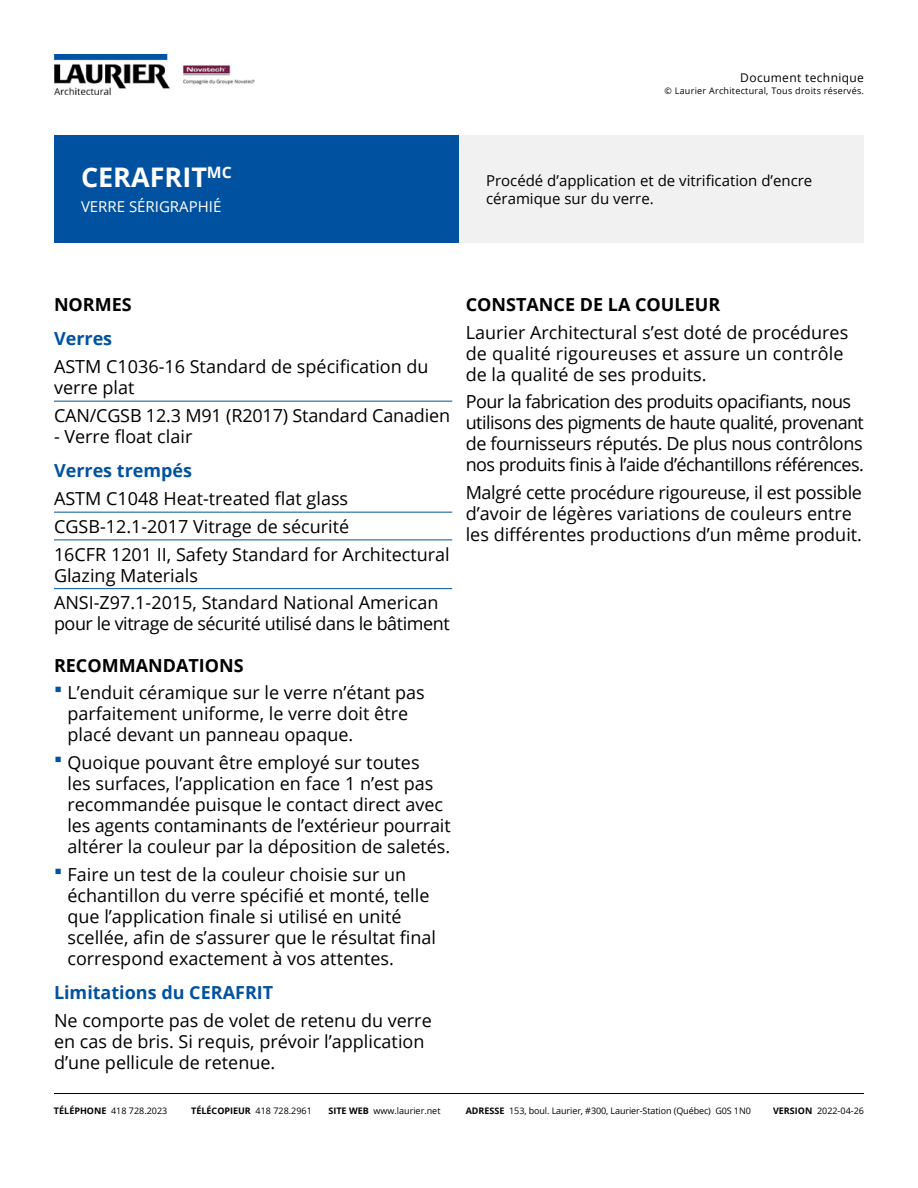
<style>
.page{position:relative;width:918px;height:1188px;background:#fff}
.page>*{position:absolute;margin:0;border:0;box-sizing:border-box;transform-origin:0 0}
.t1{font:700 27px "Open Sans";color:#fff}
.t2{font:18px/21px "Open Sans";color:#000}
.t3{font:18px/21px "Open Sans";letter-spacing:-.03em;color:#000}
.t4{font:18px "Open Sans";letter-spacing:-.025em;color:#000}
.t5{font:700 18px "Open Sans";color:#000}
.t6{font:700 18px "Open Sans";color:#0052a0}
.t7{font:15px/18px "Open Sans";color:#000}
.t8{font:15px "Open Sans";color:#fff}
.t9{font:12px "Open Sans";letter-spacing:.03em;color:#000}
.t10{font:9px "Open Sans";color:#000}
.t11{font:9px "Open Sans";letter-spacing:.03em;color:#000}
.t12{font:700 9px "Open Sans";color:#000}
.s1{font-weight:700}
.s2{font-weight:400}
</style>
<div class="page">
<img style="left:54px;top:54px;width:200px;height:40px">
<hr style="left:54px;top:1093px;width:810px;height:1px;background:#000">
<div style="left:54px;top:135px;width:412px;height:108px;background:#0052a0"></div>
<div style="left:459px;top:135px;width:405px;height:108px;background:#f1f1f2"></div>
<hr style="left:54px;top:401px;width:398px;height:1px;background:#0052a0">
<hr style="left:54px;top:512px;width:398px;height:1px;background:#0052a0">
<hr style="left:54px;top:540px;width:398px;height:1px;background:#0052a0">
<hr style="left:54px;top:588px;width:398px;height:1px;background:#0052a0">
<h1 class="t1" style="left:81px;top:158px;width:152px">CERAFRIT<sup>MC</sup></h1>
<p class="t8" style="left:81px;top:196px;width:142px">VERRE SÉRIGRAPHIÉ</p>
<p class="t9" style="left:740px;top:70px;width:125px">Document technique</p>
<p class="t11" style="left:664px;top:85px;width:201px">© Laurier Architectural, Tous droits réservés.</p>
<p class="t7" style="left:486px;top:171px;width:328px">Procédé d’application et de vitrification d’encre céramique sur du verre.</p>
<p class="t5" style="left:54px;top:292px;width:79px">NORMES</p>
<p class="t6" style="left:54px;top:326px;width:60px">Verres</p>
<p class="t2" style="left:54px;top:356px;width:376px">ASTM C1036-16 Standard de spécification du verre plat</p>
<p class="t2" style="left:54px;top:404px;width:398px">CAN/CGSB 12.3 M91 (R2017) Standard Canadien</p>
<p class="t2" style="left:54px;top:425px;width:140px">- Verre float clair</p>
<p class="t6" style="left:54px;top:458px;width:140px">Verres trempés</p>
<p class="t2" style="left:54px;top:484px;width:397px;line-height:27.8px">ASTM C1048 Heat-treated flat glass<br>CGSB-12.1-2017 Vitrage de sécurité<br>16CFR 1201 II, Safety Standard for Architectural</p>
<p class="t2" style="left:54px;top:561px;width:386px;line-height:27.8px">Glazing Materials<br>ANSI-Z97.1-2015, Standard National American</p>
<p class="t4" style="left:54px;top:611px;width:397px">pour le vitrage de sécurité utilisé dans le bâtiment</p>
<p class="t5" style="left:54px;top:652px;width:191px">RECOMMANDATIONS</p>
<p class="t2" style="left:68px;top:682px;width:359px;text-indent:-14px"><sup>▪</sup> L’enduit céramique sur le verre n’étant pas parfaitement uniforme, le verre doit être placé devant un panneau opaque.</p>
<p class="t2" style="left:68px;top:752px;width:385px;text-indent:-14px"><sup>▪</sup> Quoique pouvant être employé sur toutes<br>les surfaces, l’application en face 1 n’est pas recommandée puisque le contact direct avec les agents contaminants de l’extérieur pourrait altérer la couleur par la déposition de saletés.</p>
<p class="t2" style="left:68px;top:863px;width:370px;text-indent:-14px"><sup>▪</sup> Faire un test de la couleur choisie sur un échantillon du verre spécifié et monté, telle que l’application finale si utilisé en unité scellée, afin de s’assurer que le résultat final correspond exactement à vos attentes.</p>
<p class="t6" style="left:54px;top:980px;width:221px">Limitations du CERAFRIT</p>
<p class="t2" style="left:54px;top:1010px;width:379px">Ne comporte pas de volet de retenu du verre en cas de bris. Si requis, prévoir l’application d’une pellicule de retenue.</p>
<p class="t5" style="left:466px;top:292px;width:256px">CONSTANCE DE LA COULEUR</p>
<p class="t2" style="left:466px;top:321px;width:384px">Laurier Architectural s’est doté de procédures de qualité rigoureuses et assure un contrôle de la qualité de ses produits.</p>
<p class="t3" style="left:466px;top:391px;width:400px">Pour la fabrication des produits opacifiants, nous utilisons des pigments de haute qualité, provenant de fournisseurs réputés. De plus nous contrôlons nos produits finis à l’aide d’échantillons références.</p>
<p class="t2" style="left:466px;top:482px;width:398px">Malgré cette procédure rigoureuse, il est possible d’avoir de légères variations de couleurs entre les différentes productions d’un même produit.</p>
<p class="t10" style="left:54px;top:1104px;width:115px"><span class="s1">TÉLÉPHONE</span> 418 728.2023</p>
<p class="t12" style="left:191px;top:1104px;width:122px">TÉLÉCOPIEUR <span class="s2">418 728.2961</span></p>
<p class="t10" style="left:328px;top:1104px;width:114px"><span class="s1">SITE WEB</span> www.laurier.net</p>
<p class="t10" style="left:466px;top:1104px;width:287px"><span class="s1">ADRESSE</span> 153, boul. Laurier, #300, Laurier-Station (Québec) G0S 1N0</p>
<p class="t10" style="left:773px;top:1104px;width:92px"><span class="s1">VERSION</span> 2022-04-26</p>
</div>
